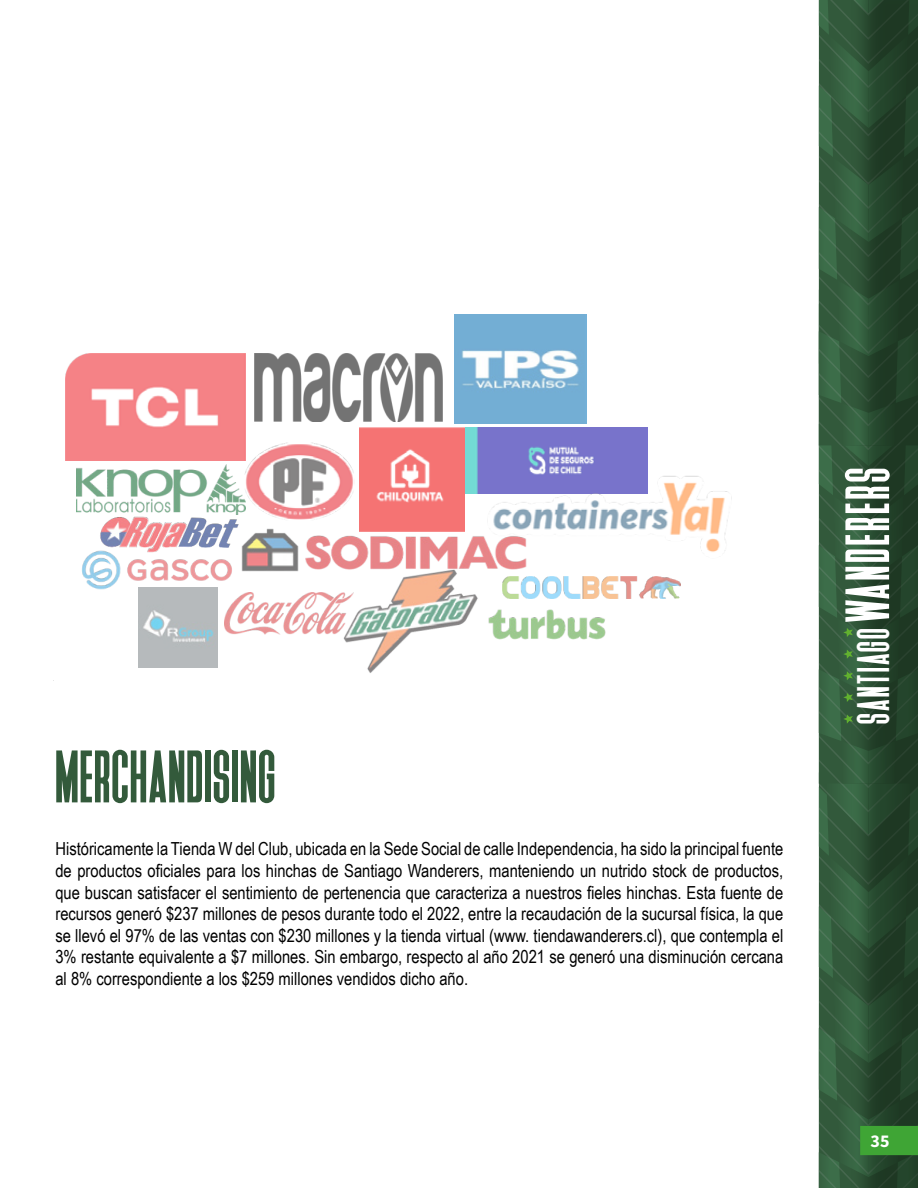
<style>
.page{position:relative;width:918px;height:1188px;background:#fff}
.page>*{position:absolute;margin:0;border:0;box-sizing:border-box;transform-origin:0 0}
.t1{font:69px "Heathergreen";letter-spacing:.02em;color:#335a3b}
.t2{font:58.05px "Heathergreen";letter-spacing:.06em;color:#fff}
.t3{font:18px/21.6px "Arial Narrow";color:#000;text-align:justify}
.t4{font:700 18px "Source Sans Pro";color:#fff}
.s1{font-size:42.6px}
</style>
<div class="page">
<img style="left:818px;top:0;width:1px;height:1188px">
<svg style="left:819px;top:0;width:99px;height:1188px;background:#2c5034"></svg>
<img style="left:65px;top:353px;width:181px;height:108px">
<img style="left:255px;top:353px;width:188px;height:68px">
<img style="left:454px;top:315px;width:132px;height:109px">
<img style="left:82px;top:554px;width:150px;height:36px">
<img style="left:464px;top:428px;width:183px;height:65px">
<img style="left:76px;top:464px;width:167px;height:49px">
<img style="left:359px;top:427px;width:105px;height:100px">
<img style="left:247px;top:527px;width:280px;height:45px">
<img style="left:488px;top:609px;width:118px;height:31px">
<img style="left:477px;top:472px;width:255px;height:91px">
<img style="left:91px;top:495px;width:156px;height:78px">
<img style="left:224px;top:593px;width:117px;height:42px">
<img style="left:341px;top:567px;width:143px;height:106px">
<img style="left:503px;top:577px;width:178px;height:21px">
<img style="left:138px;top:588px;width:80px;height:79px">
<img style="left:244px;top:442px;width:110px;height:78px">
<h1 class="t1" style="left:55px;top:721px;width:221px">MERCHANDISING</h1>
<p class="t3" style="left:55px;top:838px;width:729px">Históricamente la Tienda W del Club, ubicada en la Sede Social de calle Independencia, ha sido la principal fuente de productos oficiales para los hinchas de Santiago Wanderers, manteniendo un nutrido stock de productos, que buscan satisfacer el sentimiento de pertenencia que caracteriza a nuestros fieles hinchas. Esta fuente de recursos generó $237 millones de pesos durante todo el 2022, entre la recaudación de la sucursal física, la que se llevó el 97% de las ventas con $230 millones y la tienda virtual (www. tiendawanderers.cl), que contempla el 3% restante equivalente a $7 millones. Sin embargo, respecto al año 2021 se generó una disminución cercana al 8% correspondiente a los $259 millones vendidos dicho año.</p>
<h2 class="t2" style="left:820px;top:724px;width:257px;rotate:-90deg"><span class="s1">SANTIAGO</span>WANDERERS</h2>
<p class="t4" style="left:871px;top:1129px;width:21px">35</p>
</div>
